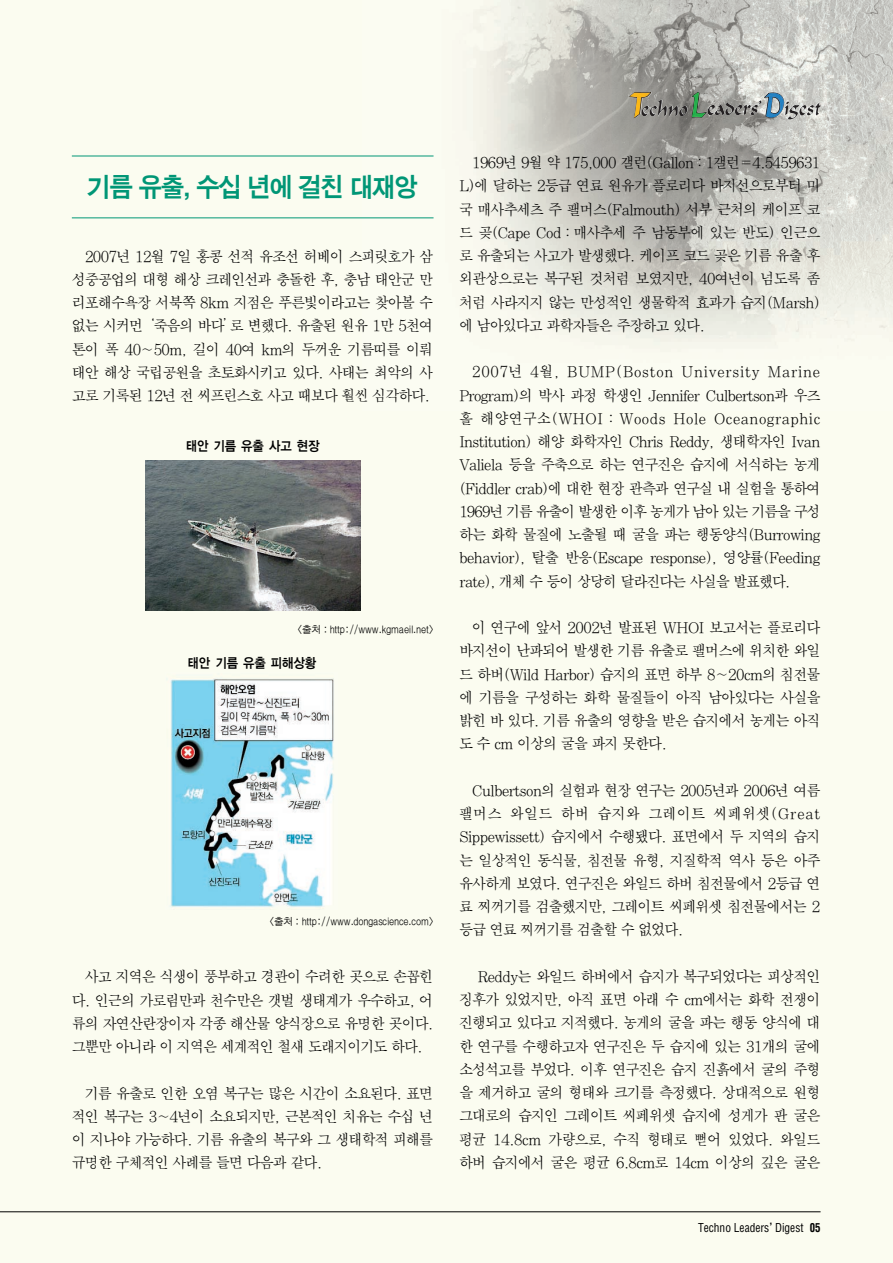
<style>
.page{position:relative;width:893px;height:1263px;background:#fff}
.page>*{position:absolute;margin:0;border:0;box-sizing:border-box;transform-origin:0 0}
.t1{font:27px "Sand Kg";letter-spacing:-.03em;color:#009676;scale:.95 1}
.t2{font:15px/23.2px "SM Amu";letter-spacing:-.085em;color:#000;text-align:justify;scale:.95 1}
.t3{font:13.5px "YGO14";letter-spacing:-.07em;color:#000;scale:.9 1}
.t4{font:12px "JC Nmg J";letter-spacing:-.025em;color:#000;scale:.8 1}
.t5{font:12px "IBM Helv 2004 Regular Cond";color:#000;scale:.95 1}
.s1{font-family:"YGO13"}
.s2{font-family:"IBM Helv 2004 Bold Cond"}
</style>
<div class="page">
<div style="left:0;top:0;width:892px;height:1263px;background:#fbfcf0"></div>
<img style="left:363px;top:0;width:529px;height:341px">
<hr style="left:0;top:1211px;width:820px;height:1px;background:#000">
<img style="left:800px;top:102px;width:21px;height:13px">
<hr style="left:72px;top:156px;width:361px;height:1px;background:#009676">
<hr style="left:72px;top:218px;width:361px;height:1px;background:#009676">
<img style="left:170px;top:678px;width:164px;height:229px">
<img style="left:145px;top:461px;width:215px;height:150px">
<h1 class="t1" style="left:87px;top:175px;width:349px">기름 유출, 수십 년에 걸친 대재앙</h1>
<p class="t2" style="left:72px;top:246px;width:382px;text-indent:13px">2007년 12월 7일 홍콩 선적 유조선 허베이 스피릿호가 삼 성중공업의 대형 해상 크레인선과 충돌한 후, 충남 태안군 만 리포해수욕장 서북쪽 8km 지점은 푸른빛이라고는 찾아볼 수 없는 시커먼‘죽음의 바다’로 변했다. 유출된 원유 1만 5천여 톤이 폭 40~50m, 길이 40여 km의 두꺼운 기름띠를 이뤄 태안 해상 국립공원을 초토화시키고 있다. 사태는 최악의 사 고로 기록된 12년 전 씨프린스호 사고 때보다 훨씬 심각하다.</p>
<p class="t3" style="left:185px;top:439px;width:151px">태안 기름 유출 사고 현장</p>
<p class="t4" style="left:297px;top:624px;width:171px">&lt;출처 : http://www.kgmaeil.net&gt;</p>
<p class="t3" style="left:187px;top:657px;width:145px">태안 기름 유출 피해상황</p>
<p class="t4" style="left:269px;top:916px;width:206px">&lt;출처 : http://www.dongascience.com&gt;</p>
<p class="t2" style="left:72px;top:966px;width:382px;text-indent:13px">사고 지역은 식생이 풍부하고 경관이 수려한 곳으로 손꼽힌 다. 인근의 가로림만과 천수만은 갯벌 생태계가 우수하고, 어 류의 자연산란장이자 각종 해산물 양식장으로 유명한 곳이다. 그뿐만 아니라 이 지역은 세계적인 철새 도래지이기도 하다.</p>
<p class="t2" style="left:72px;top:1083px;width:382px;text-indent:13px">기름 유출로 인한 오염 복구는 많은 시간이 소요된다. 표면 적인 복구는 3~4년이 소요되지만, 근본적인 치유는 수십 년 이 지나야 가능하다. 기름 유출의 복구와 그 생태학적 피해를 규명한 구체적인 사례를 들면 다음과 같다.</p>
<p class="t2" style="left:459px;top:152px;width:382px;text-indent:13px">1969년 9월 약 175,000 갤런(Gallon : 1갤런=4.5459631<br>L)에 달하는 2등급 연료 원유가 플로리다 바지선으로부터 미 국 매사추세츠 주 팰머스(Falmouth) 서부 근처의 케이프 코 드 곶(Cape Cod : 매사추세 주 남동부에 있는 반도) 인근으 로 유출되는 사고가 발생했다. 케이프 코드 곶은 기름 유출 후 외관상으로는 복구된 것처럼 보였지만, 40여년이 넘도록 좀 처럼 사라지지 않는 만성적인 생물학적 효과가 습지(Marsh) 에 남아있다고 과학자들은 주장하고 있다.</p>
<p class="t2" style="left:459px;top:361px;width:382px;text-indent:13px">2007년 4월, BUMP(Boston University Marine Program)의 박사 과정 학생인 Jennifer Culbertson과 우즈 홀 해양연구소(WHOI : Woods Hole Oceanographic Institution) 해양 화학자인 Chris Reddy, 생태학자인 Ivan Valiela 등을 주축으로 하는 연구진은 습지에 서식하는 농게 (Fiddler crab)에 대한 현장 관측과 연구실 내 실험을 통하여 1969년 기름 유출이 발생한 이후 농게가 남아 있는 기름을 구성 하는 화학 물질에 노출될 때 굴을 파는 행동양식(Burrowing behavior), 탈출 반응(Escape response), 영양률(Feeding rate), 개체 수 등이 상당히 달라진다는 사실을 발표했다.</p>
<p class="t2" style="left:459px;top:617px;width:382px;text-indent:13px">이 연구에 앞서 2002년 발표된 WHOI 보고서는 플로리다 바지선이 난파되어 발생한 기름 유출로 팰머스에 위치한 와일 드 하버(Wild Harbor) 습지의 표면 하부 8~20cm의 침전물 에 기름을 구성하는 화학 물질들이 아직 남아있다는 사실을 밝힌 바 있다. 기름 유출의 영향을 받은 습지에서 농게는 아직 도 수 cm 이상의 굴을 파지 못한다.</p>
<p class="t2" style="left:459px;top:780px;width:382px;text-indent:13px">Culbertson의 실험과 현장 연구는 2005년과 2006년 여름 팰머스 와일드 하버 습지와 그레이트 씨페위셋(Great Sippewissett) 습지에서 수행됐다. 표면에서 두 지역의 습지 는 일상적인 동식물, 침전물 유형, 지질학적 역사 등은 아주 유사하게 보였다. 연구진은 와일드 하버 침전물에서 2등급 연 료 찌꺼기를 검출했지만, 그레이트 씨페위셋 침전물에서는 2 등급 연료 찌꺼기를 검출할 수 없었다.</p>
<p class="t2" style="left:459px;top:966px;width:382px;text-indent:18px">Reddy는 와일드 하버에서 습지가 복구되었다는 피상적인 징후가 있었지만, 아직 표면 아래 수 cm에서는 화학 전쟁이 진행되고 있다고 지적했다. 농게의 굴을 파는 행동 양식에 대 한 연구를 수행하고자 연구진은 두 습지에 있는 31개의 굴에 소성석고를 부었다. 이후 연구진은 습지 진흙에서 굴의 주형 을 제거하고 굴의 형태와 크기를 측정했다. 상대적으로 원형 그대로의 습지인 그레이트 씨페위셋 습지에 성게가 판 굴은 평균 14.8cm 가량으로, 수직 형태로 뻗어 있었다. 와일드 하버 습지에서 굴은 평균 6.8cm로 14cm 이상의 깊은 굴은</p>
<p class="t5" style="left:698px;top:1223px;width:130px">Techno Leaders<span class="s1">’</span>Digest <span class="s2">05</span></p>
</div>
